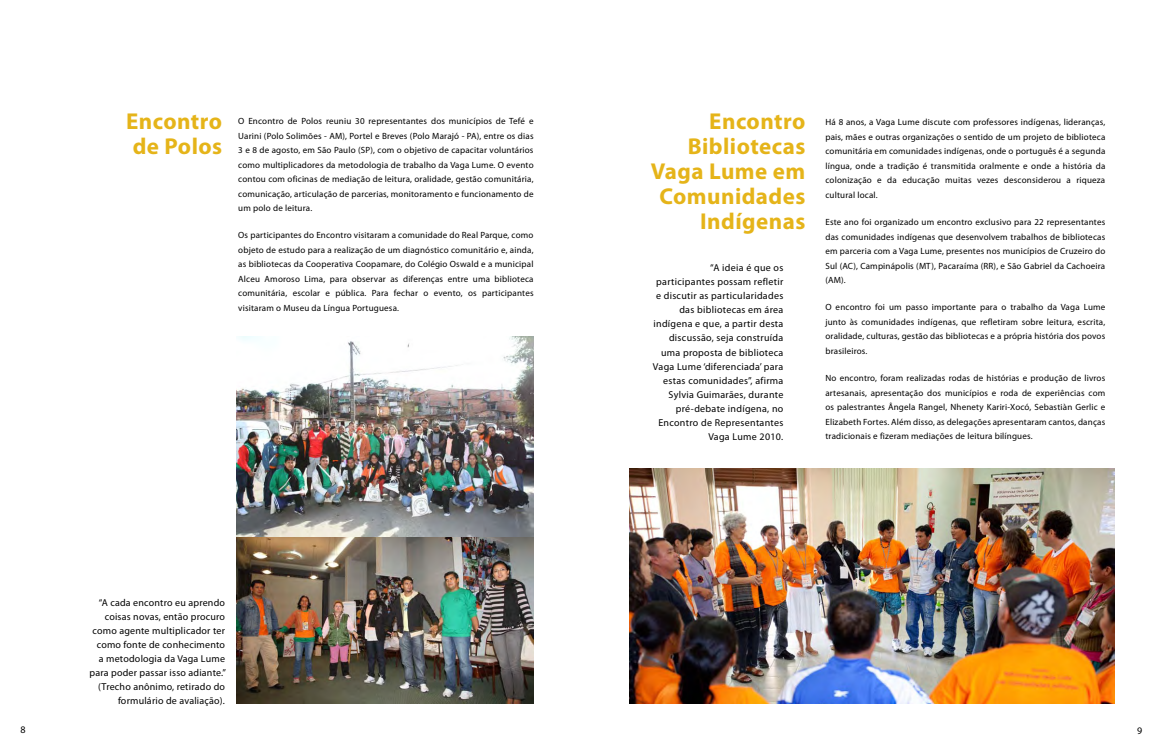
<style>
.page{position:relative;width:1163px;height:752px;background:#fff}
.page>*{position:absolute;margin:0;border:0;box-sizing:border-box;transform-origin:0 0}
.t1{font:700 23px/25px "Myriad Pro";letter-spacing:.02em;color:#e5b419}
.t2{font:10px/14px "Myriad Pro";letter-spacing:.03em;color:#000;text-align:right}
.t3{font:9px/14.5px "Myriad Pro";letter-spacing:.02em;color:#000;text-align:justify}
</style>
<div class="page">
<img style="left:237px;top:536px;width:296px;height:167px">
<img style="left:237px;top:337px;width:296px;height:199px">
<img style="left:629px;top:468px;width:485px;height:235px">
<h1 class="t1" style="left:126px;top:111px;width:97px">Encontro de Polos</h1>
<p class="t3" style="left:238px;top:115px;width:297px">O Encontro de Polos reuniu 30 representantes dos municípios de Tefé e Uarini (Polo Solimões - AM), Portel e Breves (Polo Marajó - PA), entre os dias 3 e 8 de agosto, em São Paulo (SP), com o objetivo de capacitar voluntários como multiplicadores da metodologia de trabalho da Vaga Lume. O evento contou com oficinas de mediação de leitura, oralidade, gestão comunitária, comunicação, articulação de parcerias, monitoramento e funcionamento de um polo de leitura.</p>
<p class="t3" style="left:238px;top:229px;width:297px">Os participantes do Encontro visitaram a comunidade do Real Parque, como objeto de estudo para a realização de um diagnóstico comunitário e, ainda, as bibliotecas da Cooperativa Coopamare, do Colégio Oswald e a municipal Alceu Amoroso Lima, para observar as diferenças entre uma biblioteca comunitária, escolar e pública. Para fechar o evento, os participantes visitaram o Museu da Língua Portuguesa.</p>
<p class="t2" style="left:89px;top:596px;width:138px">“A cada encontro eu aprendo coisas novas, então procuro como agente multiplicador ter como fonte de conhecimento<br>a metodologia da Vaga Lume para poder passar isso adiante.” (Trecho anônimo, retirado do formulário de avaliação).</p>
<h1 class="t1" style="left:650px;top:111px;width:156px;text-align:right">Encontro<br>Bibliotecas<br>Vaga Lume em<br>Comunidades<br>Indígenas</h1>
<p class="t2" style="left:653px;top:262px;width:132px">“A ideia é que os participantes possam refletir e discutir as particularidades das bibliotecas em área indígena e que, a partir desta discussão, seja construída uma proposta de biblioteca<br>Vaga Lume ‘diferenciada’ para estas comunidades”, afirma<br>Sylvia Guimarães, durante pré-debate indígena, no<br>Encontro de Representantes<br>Vaga Lume 2010.</p>
<p class="t3" style="left:825px;top:116px;width:281px">Há 8 anos, a Vaga Lume discute com professores indígenas, lideranças, pais, mães e outras organizações o sentido de um projeto de biblioteca comunitária em comunidades indígenas, onde o português é a segunda língua, onde a tradição é transmitida oralmente e onde a história da colonização e da educação muitas vezes desconsiderou a riqueza cultural local.</p>
<p class="t3" style="left:825px;top:215px;width:281px">Este ano foi organizado um encontro exclusivo para 22 representantes das comunidades indígenas que desenvolvem trabalhos de bibliotecas em parceria com a Vaga Lume, presentes nos municípios de Cruzeiro do Sul (AC), Campinápolis (MT), Pacaraíma (RR), e São Gabriel da Cachoeira (AM).</p>
<p class="t3" style="left:825px;top:301px;width:281px">O encontro foi um passo importante para o trabalho da Vaga Lume junto às comunidades indígenas, que refletiram sobre leitura, escrita, oralidade, culturas, gestão das bibliotecas e a própria história dos povos brasileiros.</p>
<p class="t3" style="left:825px;top:371px;width:281px">No encontro, foram realizadas rodas de histórias e produção de livros artesanais, apresentação dos municípios e roda de experiências com os palestrantes Ângela Rangel, Nhenety Kariri-Xocó, Sebastiàn Gerlic e Elizabeth Fortes. Além disso, as delegações apresentaram cantos, danças tradicionais e fizeram mediações de leitura bilíngues.</p>
<p class="t2" style="left:21px;top:723px;width:7px">8</p>
<p class="t2" style="left:1136px;top:724px;width:7px">9</p>
</div>
